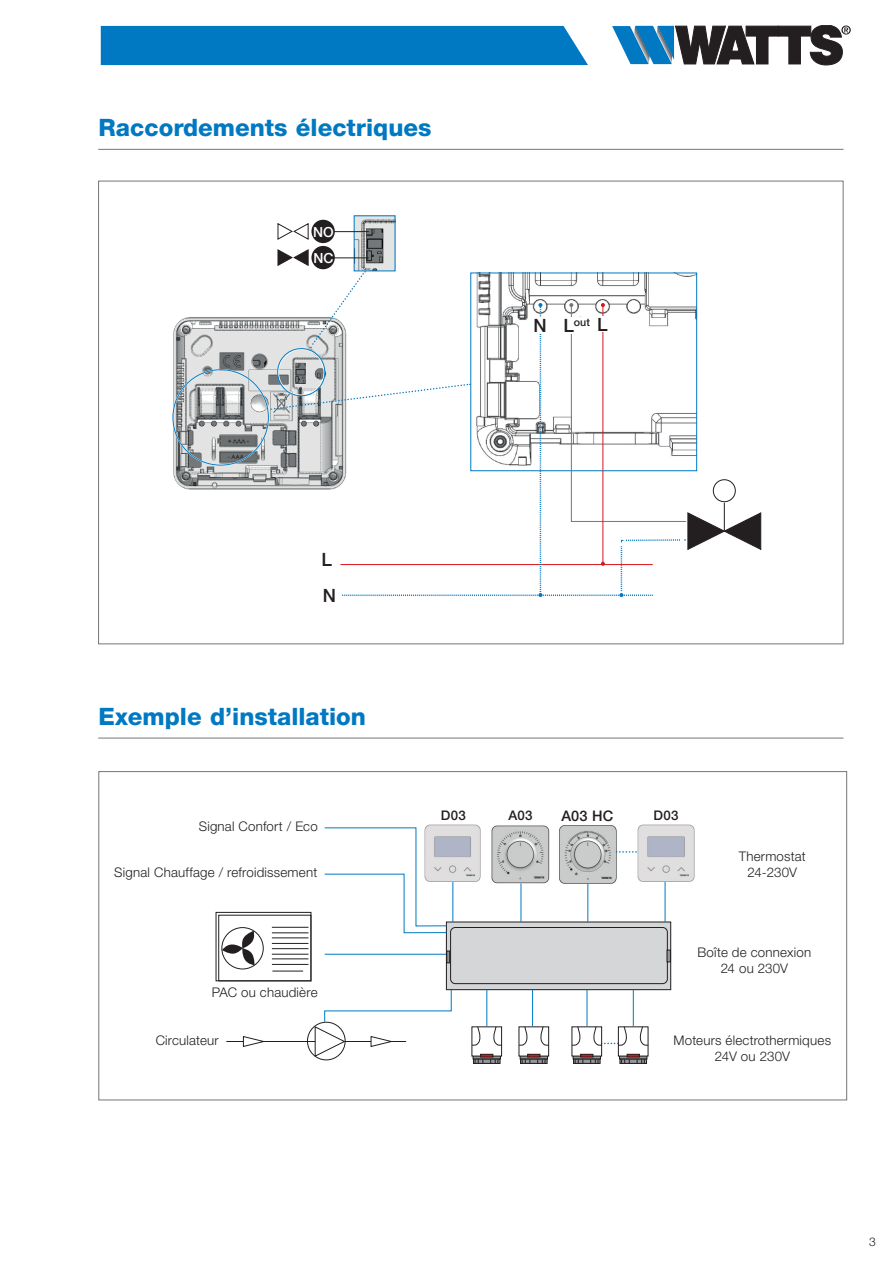
<style>
.page{position:relative;width:893px;height:1263px;background:#fff}
.page>*{position:absolute;margin:0;border:0;box-sizing:border-box;transform-origin:0 0}
.TITOLO{font:800 24px "Helvetica Neue LT Std";color:#0079c2}
.t1{font:500 18.3px "Helvetica Neue LT Std";color:#231f20}
.t2{font:500 14.55px "Helvetica Neue LT Std";color:#231f20}
.t3{font:500 13.95px "Helvetica Neue LT Std";color:#fff}
.t4{font:300 13.35px/15.9px "Helvetica Neue LT Std";letter-spacing:.015em;color:#231f20;text-align:center}
.t5{font:500 13.35px "Helvetica Neue LT Std";letter-spacing:.025em;color:#231f20}
.t6{font:300 12px "Helvetica Neue LT Std";color:#231f20}
.t7{font:500 10.65px "Helvetica Neue LT Std";color:#231f20}
.s1{font-size:18.3px}
</style>
<div class="page">
<hr style="left:98px;top:149px;width:745px;height:1px;background:#757679">
<hr style="left:98px;top:738px;width:745px;height:1px;background:#757679">
<hr style="left:325px;top:954px;width:123px;height:1px;background:#0079c2">
<img style="left:491px;top:825px;width:59px;height:58px">
<img style="left:559px;top:825px;width:58px;height:58px">
<div style="left:446px;top:922px;width:225px;height:68px;background:#d5d6d8"></div>
<div style="left:446px;top:922px;width:225px;height:68px;border:1px solid #231f20"></div>
<svg style="left:447px;top:951px;width:3px;height:12px"></svg>
<div style="left:450px;top:927px;width:217px;height:57px;border:1px solid #231f20;border-radius:5px"></div>
<div style="left:667px;top:950px;width:4px;height:12px;border:1px solid #231f20"></div>
<div style="left:216px;top:912px;width:95px;height:69px;border:1px solid #231f20"></div>
<hr style="left:272px;top:927px;width:36px;height:1px;background:#231f20">
<hr style="left:272px;top:938px;width:36px;height:1px;background:#231f20">
<hr style="left:272px;top:948px;width:36px;height:1px;background:#231f20">
<hr style="left:272px;top:958px;width:36px;height:1px;background:#231f20">
<hr style="left:272px;top:971px;width:31px;height:1px;background:#231f20">
<hr style="left:272px;top:932px;width:36px;height:1px;background:#231f20">
<hr style="left:272px;top:943px;width:36px;height:1px;background:#231f20">
<hr style="left:272px;top:954px;width:36px;height:1px;background:#231f20">
<hr style="left:272px;top:964px;width:36px;height:1px;background:#231f20">
<hr style="left:588px;top:883px;width:1px;height:39px;background:#0079c2">
<hr style="left:665px;top:882px;width:1px;height:40px;background:#0079c2">
<hr style="left:521px;top:883px;width:1px;height:39px;background:#0079c2">
<hr style="left:453px;top:881px;width:1px;height:41px;background:#0079c2">
<hr style="left:532px;top:990px;width:1px;height:36px;background:#0079c2">
<hr style="left:487px;top:990px;width:1px;height:36px;background:#0079c2">
<hr style="left:587px;top:990px;width:1px;height:36px;background:#0079c2">
<hr style="left:633px;top:990px;width:1px;height:36px;background:#0079c2">
<svg style="left:324px;top:827px;width:123px;height:106px"></svg>
<svg style="left:616px;top:851px;width:21px;height:2px"></svg>
<img style="left:424px;top:825px;width:57px;height:57px">
<img style="left:637px;top:825px;width:57px;height:57px">
<hr style="left:226px;top:1041px;width:180px;height:1px;background:#231f20">
<svg style="left:243px;top:1036px;width:21px;height:11px"></svg>
<svg style="left:315px;top:989px;width:137px;height:68px"></svg>
<div style="left:307px;top:1022px;width:38px;height:38px;border:1px solid #231f20;border-radius:50%"></div>
<svg style="left:222px;top:927px;width:41px;height:42px"></svg>
<div style="left:222px;top:927px;width:41px;height:42px;border:1px solid #231f20;border-radius:50%"></div>
<svg style="left:222px;top:931px;width:34px;height:34px"></svg>
<div style="left:573px;top:1055px;width:28px;height:4px;border:1px solid #231f20"></div>
<div style="left:572px;top:1027px;width:30px;height:29px;border:1px solid #231f20"></div>
<svg style="left:572px;top:1026px;width:10px;height:21px"></svg>
<div style="left:573px;top:1059px;width:27px;height:4px;border:1px solid #231f20"></div>
<svg style="left:575px;top:1054px;width:24px;height:9px"></svg>
<div style="left:520px;top:1055px;width:28px;height:4px;border:1px solid #231f20"></div>
<div style="left:519px;top:1027px;width:30px;height:29px;border:1px solid #231f20"></div>
<svg style="left:519px;top:1026px;width:10px;height:21px"></svg>
<svg style="left:539px;top:1026px;width:10px;height:21px"></svg>
<div style="left:520px;top:1059px;width:27px;height:4px;border:1px solid #231f20"></div>
<svg style="left:522px;top:1054px;width:24px;height:9px"></svg>
<div style="left:473px;top:1055px;width:28px;height:4px;border:1px solid #231f20"></div>
<div style="left:472px;top:1027px;width:30px;height:29px;border:1px solid #231f20"></div>
<svg style="left:472px;top:1026px;width:10px;height:21px"></svg>
<svg style="left:492px;top:1026px;width:10px;height:21px"></svg>
<div style="left:473px;top:1059px;width:27px;height:4px;border:1px solid #231f20"></div>
<svg style="left:475px;top:1054px;width:24px;height:9px"></svg>
<div style="left:619px;top:1055px;width:28px;height:4px;border:1px solid #231f20"></div>
<div style="left:618px;top:1027px;width:30px;height:29px;border:1px solid #231f20"></div>
<svg style="left:592px;top:1026px;width:36px;height:21px"></svg>
<svg style="left:639px;top:1026px;width:10px;height:21px"></svg>
<div style="left:620px;top:1059px;width:27px;height:4px;border:1px solid #231f20"></div>
<svg style="left:621px;top:1054px;width:24px;height:9px"></svg>
<img style="left:173px;top:317px;width:98px;height:173px">
<img style="left:356px;top:217px;width:37px;height:32px">
<svg style="left:277px;top:223px;width:32px;height:17px"></svg>
<div style="left:311px;top:246px;width:24px;height:23px;background:#231f20;border-radius:50%"></div>
<div style="left:311px;top:220px;width:24px;height:23px;background:#231f20;border-radius:50%"></div>
<hr style="left:334px;top:231px;width:35px;height:1px;background:#231f20">
<svg style="left:271px;top:249px;width:490px;height:348px"></svg>
<div style="left:713px;top:479px;width:22px;height:23px;border:1px solid #231f20;border-radius:50%"></div>
<div style="left:101px;top:26px;width:487px;height:39px;background:#0079c2"></div>
<svg style="left:612px;top:25px;width:239px;height:40px"></svg>
<p class="TITOLO" style="left:99px;top:113px;width:334px">Raccordements électriques</p>
<p class="t3" style="left:313px;top:223px;width:22px">NO</p>
<p class="t3" style="left:313px;top:249px;width:22px">NC</p>
<p class="t1" style="left:534px;top:315px;width:15px">N</p>
<p class="t7" style="left:563px;top:316px;width:46px"><span class="s1">L</span>out <span class="s1">L</span></p>
<p class="t1" style="left:321px;top:548px;width:12px">L</p>
<p class="t1" style="left:323px;top:584px;width:15px">N</p>
<p class="TITOLO" style="left:99px;top:702px;width:269px">Exemple d’installation</p>
<p class="t4" style="left:199px;top:818px;width:121px">Signal Confort / Eco</p>
<p class="t4" style="left:114px;top:864px;width:205px">Signal Chauffage / refroidissement</p>
<p class="t4" style="left:212px;top:984px;width:107px">PAC ou chaudière</p>
<p class="t4" style="left:156px;top:1032px;width:65px">Circulateur</p>
<p class="t5" style="left:441px;top:807px;width:27px">D03</p>
<p class="t5" style="left:509px;top:807px;width:26px">A03</p>
<p class="t2" style="left:561px;top:807px;width:53px">A03 HC</p>
<p class="t5" style="left:653px;top:807px;width:27px">D03</p>
<p class="t4" style="left:739px;top:848px;width:69px">Thermostat<br>24-230V</p>
<p class="t4" style="left:697px;top:944px;width:115px">Boîte de connexion<br>24 ou 230V</p>
<p class="t4" style="left:674px;top:1032px;width:159px">Moteurs électrothermiques<br>24V ou 230V</p>
<p class="t6" style="left:869px;top:1234px;width:8px">3</p>
</div>
